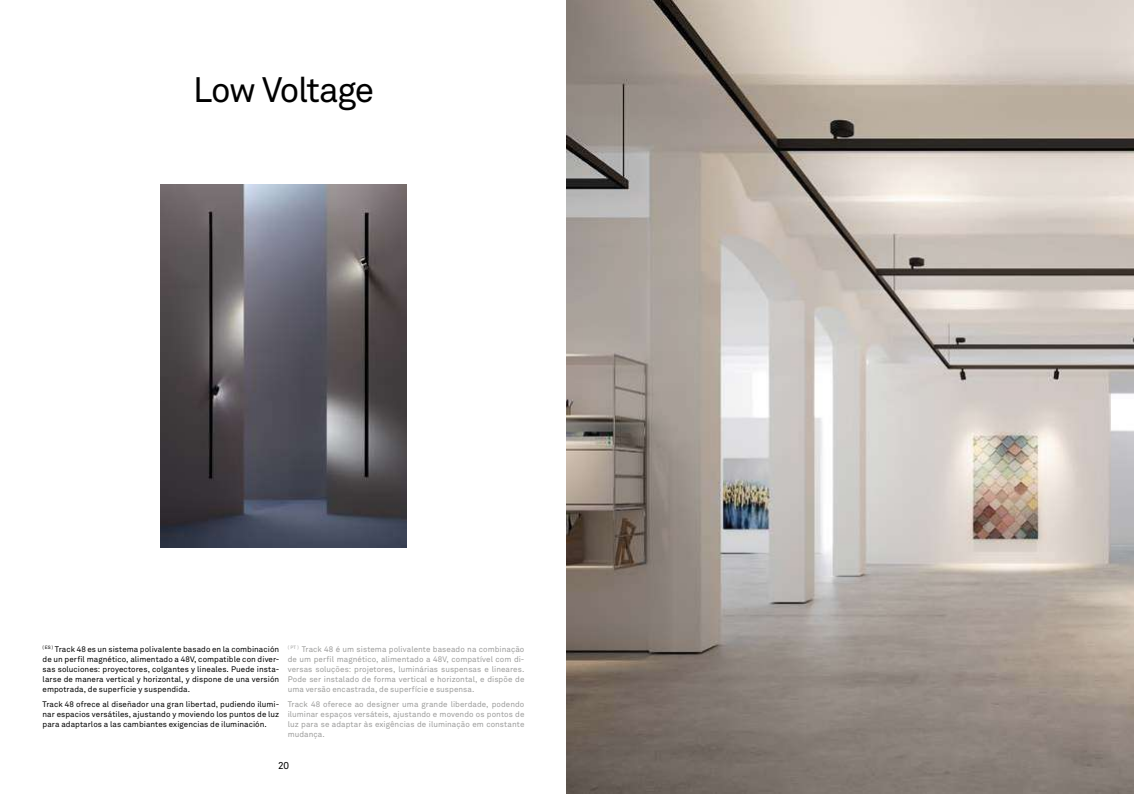
<style>
.page{position:relative;width:1134px;height:794px;background:#fff}
.page>*{position:absolute;margin:0;border:0;box-sizing:border-box;transform-origin:0 0}
.t1{font:35px "Akkurat";letter-spacing:-.04em;color:#000}
.t2{font:10px "Akkurat";color:#000}
.t3{font:8px/10px "Akkurat";letter-spacing:.005em;color:#9d9d9c;text-align:justify}
.t4{font:8px/10px "Akkurat";letter-spacing:.005em;color:#000;text-align:justify}
</style>
<div class="page">
<img style="left:161px;top:184px;width:245px;height:363px">
<img style="left:567px;top:0;width:567px;height:794px">
<h1 class="t1" style="left:193px;top:69px;width:183px">Low Voltage</h1>
<p class="t4" style="left:43px;top:644px;width:238px"><sup>(</sup> <sup>ES</sup> <sup>)</sup> Track 48 es un sistema polivalente basado en la combinación de un perfil magnético, alimentado a 48V, compatible con diver&shy;sas soluciones: proyectores, colgantes y lineales. Puede insta&shy;larse de manera vertical y horizontal, y dispone de una versión empotrada, de superficie y suspendida.</p>
<p class="t4" style="left:43px;top:699px;width:238px">Track 48 ofrece al diseñador una gran libertad, pudiendo ilumi&shy;nar espacios versátiles, ajustando y moviendo los puntos de luz para adaptarlos a las cambiantes exigencias de iluminación.</p>
<p class="t3" style="left:288px;top:644px;width:238px"><sup>(</sup> <sup>PT</sup> <sup>)</sup> Track 48 é um sistema polivalente baseado na combinação de um perfil magnético, alimentado a 48V, compatível com di&shy;versas soluções: projetores, luminárias suspensas e lineares.<br>Pode ser instalado de forma vertical e horizontal, e dispõe de uma versão encastrada, de superfície e suspensa.</p>
<p class="t3" style="left:288px;top:699px;width:238px">Track 48 oferece ao designer uma grande liberdade, podendo iluminar espaços versáteis, ajustando e movendo os pontos de luz para se adaptar às exigências de iluminação em constante mudança.</p>
<p class="t2" style="left:278px;top:760px;width:13px">20</p>
</div>
